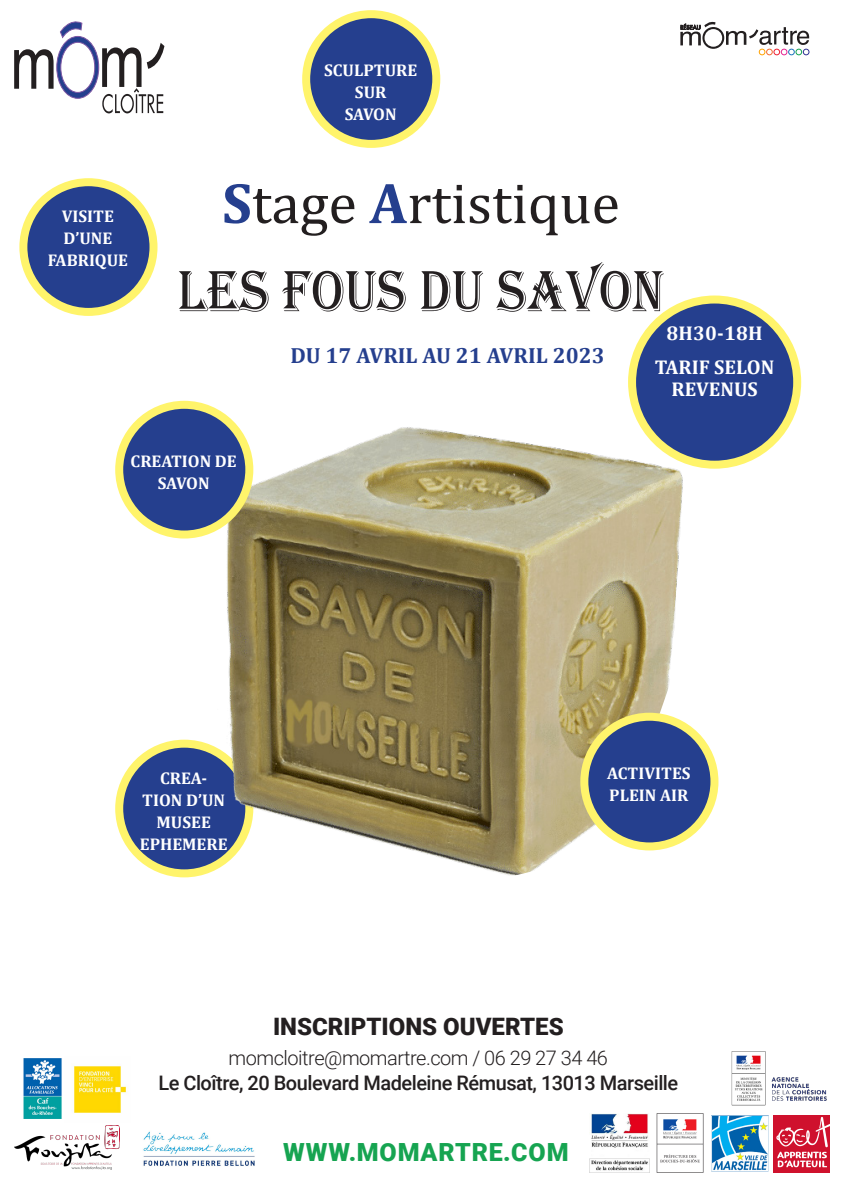
<style>
.page{position:relative;width:842px;height:1191px;background:#fff}
.page>*{position:absolute;margin:0;border:0;box-sizing:border-box;transform-origin:0 0}
.t1{font:59.9px "Algerian";color:#231f20;scale:.88 1}
.t2{font:58px "Cambria";color:#231f20}
.t3{font:900 25px "Roboto";letter-spacing:.035em;color:#16a451}
.t4{font:900 24px "Roboto";color:#231f20}
.t5{font:700 22px "Cambria";color:#253f8e}
.t6{font:500 20px "Roboto";letter-spacing:-.025em;color:#231f20}
.t7{font:300 20px "Roboto";letter-spacing:-.025em;color:#231f20}
.t8{font:700 20px/34px "Cambria";color:#fff;text-align:center}
.t9{font:700 17px/22px "Cambria";color:#fff;text-align:center}
.s1{font-weight:700;color:#253f8e}
</style>
<div class="page">
<img style="left:23px;top:1058px;width:39px;height:61px">
<svg style="left:680px;top:21px;width:129px;height:34px"></svg>
<div style="left:632px;top:299px;width:165px;height:166px;background:#253f8e;border-radius:50%"></div>
<div style="left:628px;top:295px;width:173px;height:174px;border:8px solid #fff46b;border-radius:50%"></div>
<svg style="left:14px;top:21px;width:150px;height:92px"></svg>
<img style="left:143px;top:1131px;width:112px;height:35px">
<img style="left:14px;top:1125px;width:106px;height:44px">
<img style="left:589px;top:1113px;width:60px;height:59px">
<img style="left:732px;top:1051px;width:95px;height:55px">
<img style="left:656px;top:1113px;width:48px;height:60px">
<img style="left:74px;top:1066px;width:52px;height:47px">
<img style="left:774px;top:1115px;width:55px;height:57px">
<img style="left:711px;top:1115px;width:57px;height:56px">
<div style="left:119px;top:743px;width:130px;height:130px;background:#253f8e;border-radius:50%"></div>
<div style="left:115px;top:739px;width:138px;height:138px;border:8px solid #fff46b;border-radius:50%"></div>
<img style="left:210px;top:405px;width:501px;height:471px">
<div style="left:119px;top:405px;width:130px;height:129px;background:#253f8e;border-radius:50%"></div>
<div style="left:115px;top:401px;width:138px;height:137px;border:8px solid #fff46b;border-radius:50%"></div>
<div style="left:306px;top:14px;width:130px;height:130px;background:#253f8e;border-radius:50%"></div>
<div style="left:302px;top:10px;width:138px;height:138px;border:8px solid #fff46b;border-radius:50%"></div>
<div style="left:23px;top:182px;width:130px;height:130px;background:#253f8e;border-radius:50%"></div>
<div style="left:19px;top:178px;width:138px;height:138px;border:8px solid #fff46b;border-radius:50%"></div>
<div style="left:584px;top:716px;width:130px;height:130px;background:#253f8e;border-radius:50%"></div>
<div style="left:580px;top:712px;width:138px;height:138px;border:8px solid #fff46b;border-radius:50%"></div>
<p class="t9" style="left:62px;top:205px;width:54px">VISITE</p>
<p class="t9" style="left:63px;top:227px;width:50px">D’UNE</p>
<p class="t9" style="left:48px;top:249px;width:82px">FABRIQUE</p>
<p class="t9" style="left:324px;top:59px;width:95px">SCULPTURE<br>SUR</p>
<p class="t9" style="left:345px;top:103px;width:53px">SAVON</p>
<p class="t2" style="left:222px;top:169px;width:399px"><span class="s1">S</span>tage <span class="s1">A</span>rtistique</p>
<p class="t1" style="left:178px;top:258px;width:554px">LES FOUS DU SAVON</p>
<p class="t5" style="left:290px;top:340px;width:316px">DU 17 AVRIL AU 21 AVRIL 2023</p>
<p class="t8" style="left:655px;top:315px;width:121px">8H30-18H<br>TARIF SELON</p>
<p class="t8" style="left:671px;top:371px;width:88px">REVENUS</p>
<p class="t9" style="left:131px;top:450px;width:108px">CREATION DE<br>SAVON</p>
<p class="t9" style="left:142px;top:766px;width:84px">CREA-<br>TION D’UN</p>
<p class="t9" style="left:157px;top:810px;width:56px">MUSEE</p>
<p class="t9" style="left:140px;top:832px;width:89px">EPHEMERE</p>
<p class="t9" style="left:607px;top:761px;width:85px;text-align:left">ACTIVITES<br>PLEIN AIR</p>
<p class="t4" style="left:273px;top:1009px;width:292px">INSCRIPTIONS OUVERTES</p>
<p class="t7" style="left:229px;top:1044px;width:381px">momcloitre@momartre.com / 06 29 27 34 46</p>
<p class="t6" style="left:158px;top:1069px;width:521px">Le Cloître, 20 Boulevard Madeleine Rémusat, 13013 Marseille</p>
<p class="t3" style="left:283px;top:1134px;width:287px">WWW.MOMARTRE.COM</p>
</div>
